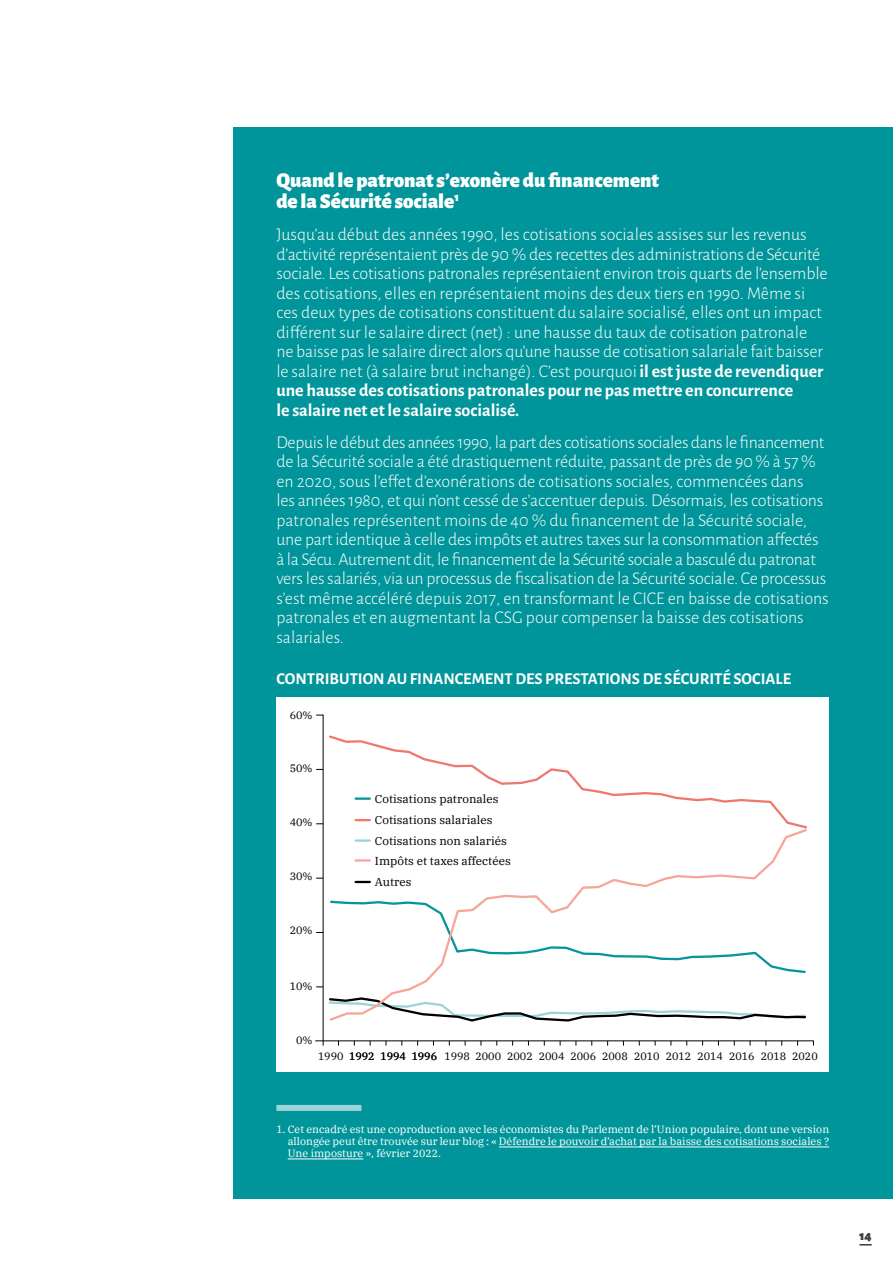
<style>
.page{position:relative;width:893px;height:1263px;background:#fff}
.page>*{position:absolute;margin:0;border:0;box-sizing:border-box;transform-origin:0 0}
.Encadré{font:900 21px/21px "Alegreya Sans";color:#fff}
.Encadré-2{font:300 18px/19.5px "Alegreya Sans";letter-spacing:-.01em;color:#fff}
.Encadré-3{font:700 16.5px "Alegreya Sans";color:#fff}
.t1{font:900 13.5px "Alegreya Sans SC";color:#3c3c3b}
.t2{font:11.55px/20.7px "IBM Plex Serif";color:#020203}
.t3{font:10.65px "IBM Plex Serif";color:#020203}
.Note{font:10.5px/12px "IBM Plex Serif";color:#fff;text-align:justify}
.s1{font-weight:700}
</style>
<div class="page">
<div style="left:234px;top:128px;width:659px;height:1071px;background:#00959a"></div>
<div style="left:276px;top:1105px;width:85px;height:6px;background:#9cd4d8"></div>
<hr style="left:499px;top:1147px;width:330px;height:1px;background:#fff">
<hr style="left:288px;top:1159px;width:75px;height:1px;background:#fff">
<div style="left:276px;top:697px;width:553px;height:374px;background:#fff"></div>
<hr style="left:315px;top:1040px;width:499px;height:1px;background:#020203">
<svg style="left:315px;top:714px;width:492px;height:332px"></svg>
<svg style="left:328px;top:827px;width:479px;height:195px"></svg>
<svg style="left:859px;top:1244px;width:13px;height:1px"></svg>
<p class="Encadré" style="left:276px;top:168px;width:384px">Quand le patronat s’exonère du financement de la Sécurité sociale<sup>1</sup></p>
<p class="Encadré-2" style="left:276px;top:224px;width:553px">Jusqu’au début des années 1990, les cotisations sociales assises sur les revenus d’activité représentaient près de 90 % des recettes des administrations de Sécurité sociale. Les cotisations patronales représentaient environ trois quarts de l’ensemble des cotisations, elles en représentaient moins des deux tiers en 1990. Même si ces deux types de cotisations constituent du salaire socialisé, elles ont un impact différent sur le salaire direct (net) : une hausse du taux de cotisation patronale ne baisse pas le salaire direct alors qu’une hausse de cotisation salariale fait baisser le salaire net (à salaire brut inchangé). C’est pourquoi <span class="s1">il est juste de revendiquer une hausse des cotisations patronales pour ne pas mettre en concurrence<br>le salaire net et le salaire socialisé.</span></p>
<p class="Encadré-2" style="left:276px;top:432px;width:554px">Depuis le début des années 1990, la part des cotisations sociales dans le financement de la Sécurité sociale a été drastiquement réduite, passant de près de 90 % à 57 % en 2020, sous l’effet d’exonérations de cotisations sociales, commencées dans<br>les années 1980, et qui n’ont cessé de s’accentuer depuis. Désormais, les cotisations patronales représentent moins de 40 % du financement de la Sécurité sociale, une part identique à celle des impôts et autres taxes sur la consommation affectés à la Sécu. Autrement dit, le financement de la Sécurité sociale a basculé du patronat vers les salariés, via un processus de fiscalisation de la Sécurité sociale. Ce processus s’est même accéléré depuis 2017, en transformant le CICE en baisse de cotisations patronales et en augmentant la CSG pour compenser la baisse des cotisations salariales.</p>
<p class="Encadré-3" style="left:276px;top:666px;width:516px">CONTRIBUTION AU FINANCEMENT DES PRESTATIONS DE SÉCURITÉ SOCIALE</p>
<p class="t3" style="left:290px;top:707px;width:24px">60%</p>
<p class="t3" style="left:290px;top:760px;width:24px">50%</p>
<p class="t3" style="left:290px;top:814px;width:24px">40%</p>
<p class="t3" style="left:290px;top:868px;width:24px">30%</p>
<p class="t3" style="left:290px;top:922px;width:24px">20%</p>
<p class="t3" style="left:290px;top:978px;width:24px">10%</p>
<p class="t3" style="left:296px;top:1032px;width:18px">0%</p>
<p class="t2" style="left:375px;top:788px;width:137px">Cotisations patronales<br>Cotisations salariales<br>Cotisations non salariés<br>Impôts et taxes affectées<br>Autres</p>
<p class="t3" style="left:380px;top:1048px;width:439px">1994 1996 1998 2000 2002 2004 2006 2008 2010 2012 2014 2016 2018 2020</p>
<p class="t3" style="left:318px;top:1048px;width:58px">1990 1992</p>
<p class="Note" style="left:288px;top:1122px;width:543px;text-indent:-11px">1. Cet encadré est une coproduction avec les économistes du Parlement de l’Union populaire, dont une version allongée peut être trouvée sur leur blog : « Défendre le pouvoir d’achat par la baisse des cotisations sociales ?<br>Une imposture », février 2022.</p>
<p class="t1" style="left:859px;top:1224px;width:14px">14</p>
</div>
